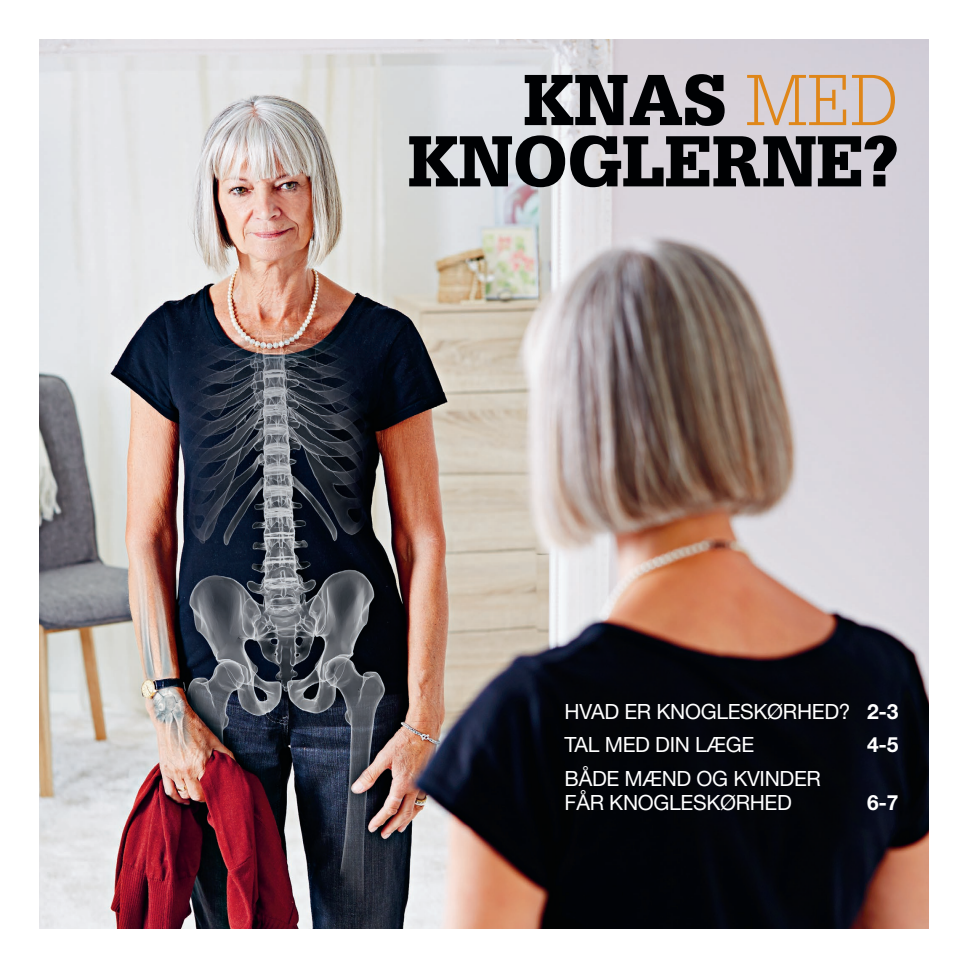
<style>
.page{position:relative;width:968px;height:968px;background:#fff}
.page>*{position:absolute;margin:0;border:0;box-sizing:border-box;transform-origin:0 0}
.t1{font:900 70px/61.2px "Glypha";color:#000103;text-align:right}
.t2{font:21px/33.2px "Helvetica Neue";letter-spacing:-.015em;color:#fff}
.t3{font:700 21px "Helvetica Neue";color:#fff}
.s1{font-weight:300;color:#df8619}
.s2{font-weight:700}
</style>
<div class="page">
<img style="left:40px;top:40px;width:888px;height:888px">
<h1 class="t1" style="left:408px;top:69px;width:492px">KNAS <span class="s1">MED<br></span>KNOGLERNE?</h1>
<p class="t2" style="left:564px;top:694px;width:335px">HVAD ER KNOGLESKØRHED? <span class="s2">2-3<br></span>TAL MED DIN LÆGE</p>
<p class="t3" style="left:867px;top:731px;width:33px">4-5</p>
<p class="t2" style="left:564px;top:765px;width:258px;line-height:24.5px">BÅDE MÆND OG KVINDER<br>FÅR KNOGLESKØRHED</p>
<p class="t3" style="left:867px;top:789px;width:33px">6-7</p>
</div>
